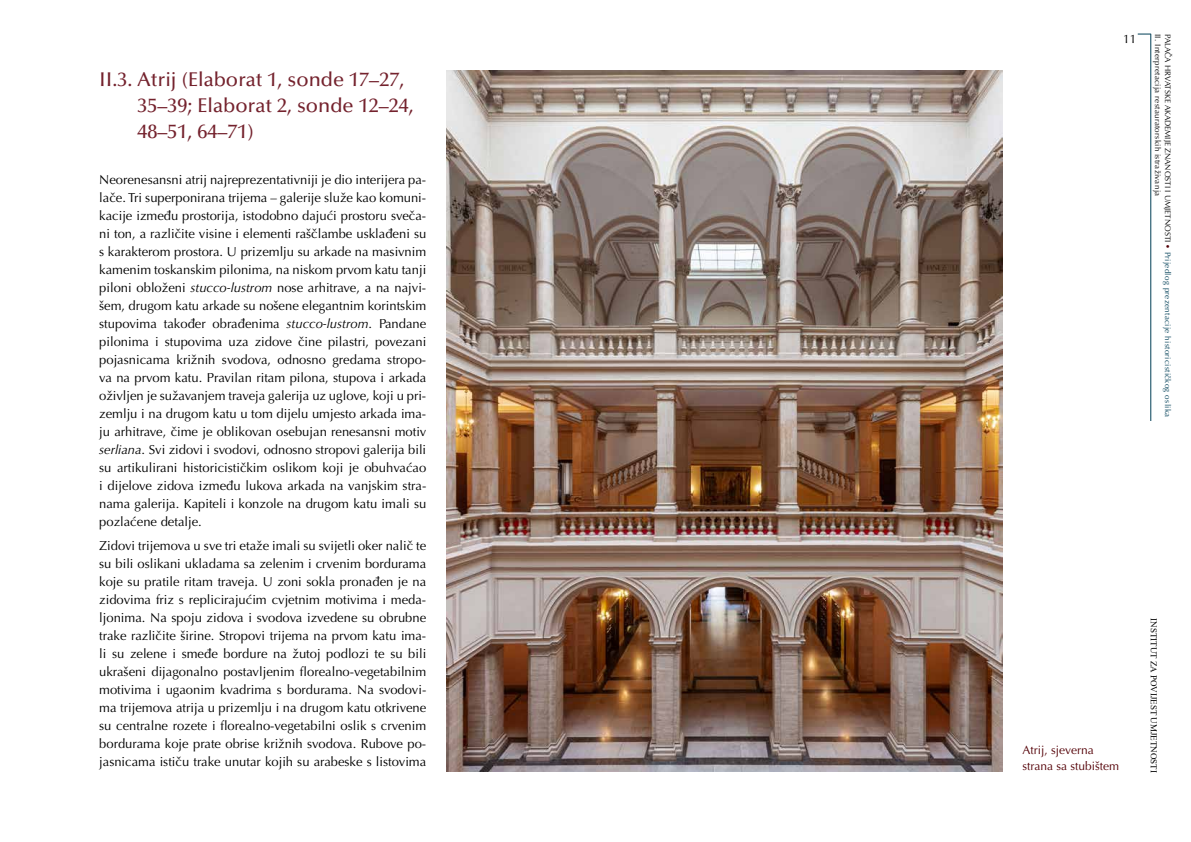
<style>
.page{position:relative;width:1191px;height:842px;background:#fff}
.page>*{position:absolute;margin:0;border:0;box-sizing:border-box;transform-origin:0 0}
.t1{font:500 20px/26px "Optima LT Pro";color:#74222d}
.t2{font:13px/18px "Optima LT Pro";color:#000;text-align:justify}
.t3{font:12px/16px "Optima LT Pro";color:#540007}
.t4{font:12px "Optima LT Pro";color:#000}
.t5{font:9px "Times New Roman";color:#000}
.t6{font:8px/9.8px "Optima LT Pro";letter-spacing:.04em;color:#000}
.s1{font-style:italic}
.s2{color:#540007}
.s3{color:#003f57}
</style>
<div class="page">
<hr style="left:1150px;top:34px;width:1px;height:387px;background:#003f57">
<svg style="left:1137px;top:34px;width:13px;height:1px"></svg>
<img style="left:446px;top:71px;width:556px;height:700px">
<h1 class="t1" style="left:138px;top:66px;width:278px;text-indent:-38px">II.3. Atrij (Elaborat 1, sonde 17–27,<br>35–39; Elaborat 2, sonde 12–24,<br>48–51, 64–71)</h1>
<p class="t2" style="left:99px;top:171px;width:328px">Neorenesansni atrij najreprezentativniji je dio interijera pa&shy;lače. Tri superponirana trijema – galerije služe kao komuni&shy;kacije između prostorija, istodobno dajući prostoru sveča&shy;ni ton, a različite visine i elementi raščlambe usklađeni su s karakterom prostora. U prizemlju su arkade na masivnim kamenim toskanskim pilonima, na niskom prvom katu tanji piloni obloženi <span class="s1">stucco-lustrom</span> nose arhitrave, a na najvi&shy;šem, drugom katu arkade su nošene elegantnim korintskim stupovima također obrađenima <span class="s1">stucco-lustrom</span>. Pandane pilonima i stupovima uza zidove čine pilastri, povezani pojasnicama križnih svodova, odnosno gredama stropo&shy;va na prvom katu. Pravilan ritam pilona, stupova i arkada oživljen je sužavanjem traveja galerija uz uglove, koji u pri&shy;zemlju i na drugom katu u tom dijelu umjesto arkada ima&shy;ju arhitrave, čime je oblikovan osebujan renesansni motiv <span class="s1">serliana</span>. Svi zidovi i svodovi, odnosno stropovi galerija bili su artikulirani historicističkim oslikom koji je obuhvaćao i dijelove zidova između lukova arkada na vanjskim stra&shy;nama galerija. Kapiteli i konzole na drugom katu imali su pozlaćene detalje.</p>
<p class="t2" style="left:99px;top:536px;width:328px">Zidovi trijemova u sve tri etaže imali su svijetli oker nalič te su bili oslikani ukladama sa zelenim i crvenim bordurama koje su pratile ritam traveja. U zoni sokla pronađen je na zidovima friz s replicirajućim cvjetnim motivima i meda&shy;ljonima. Na spoju zidova i svodova izvedene su obrubne trake različite širine. Stropovi trijema na prvom katu ima&shy;li su zelene i smeđe bordure na žutoj podlozi te su bili ukrašeni dijagonalno postavljenim florealno-vegetabilnim motivima i ugaonim kvadrima s bordurama. Na svodovi&shy;ma trijemova atrija u prizemlju i na drugom katu otkrivene su centralne rozete i florealno-vegetabilni oslik s crvenim bordurama koje prate obrise križnih svodova. Rubove po&shy;jasnicama ističu trake unutar kojih su arabeske s listovima</p>
<p class="t4" style="left:1123px;top:31px;width:15px">11</p>
<p class="t6" style="left:1172px;top:34px;width:385px;rotate:90deg">PALAČA HRVATSKE AKADEMIJE ZNANOSTI I UMJETNOSTI <span class="s2">•</span> <span class="s3">Prijedlog prezentacije historicističkog oslika<br></span>II. Interpretacija restauratorskih istraživanja</p>
<p class="t3" style="left:1022px;top:742px;width:98px">Atrij, sjeverna strana sa stubištem</p>
<p class="t5" style="left:1160px;top:618px;width:156px;rotate:90deg">INSTITUT ZA POVIJEST UMJETNOSTI</p>
</div>
